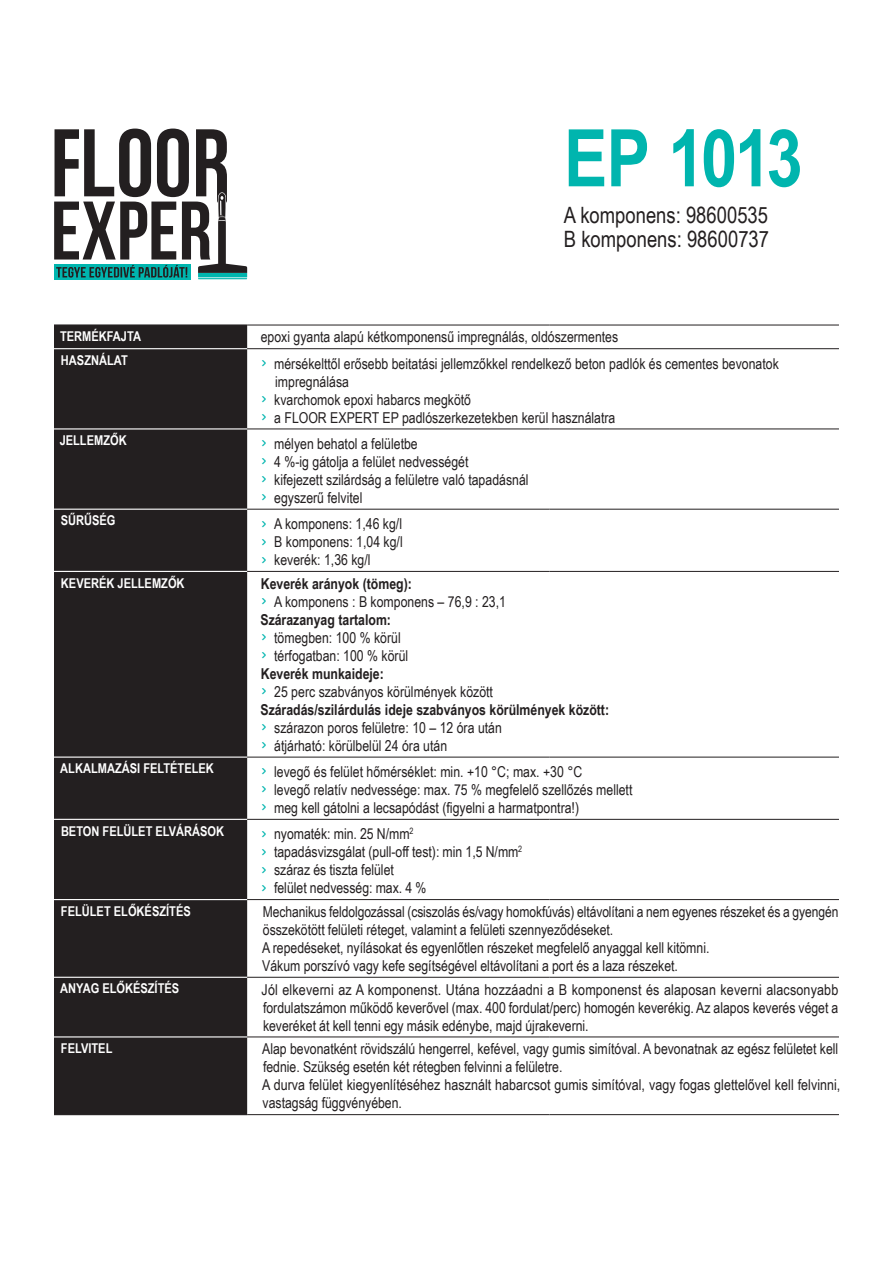
<style>
.page{position:relative;width:893px;height:1263px;background:#fff}
.page>*{position:absolute;margin:0;border:0;box-sizing:border-box;transform-origin:0 0}
.t1{font:700 79.5px "Arial Narrow";letter-spacing:-.035em;color:#00b5ae}
.t2{font:22.5px "Arial Narrow";color:#231f20}
.t3{font:15px/18px "Arial Narrow";color:#231f20}
.t4{font:700 15px "Arial Narrow";color:#231f20}
.t5{font:700 13.5px "Arial Narrow";color:#fff}
.s1{font-family:"Gravur";font-stretch:condensed;color:#00b5ae}
</style>
<div class="page">
<div style="left:54px;top:326px;width:193px;height:788px;background:#231f20"></div>
<hr style="left:54px;top:324px;width:193px;height:2px;background:#231f20">
<hr style="left:54px;top:348px;width:193px;height:1px;background:#fff">
<hr style="left:54px;top:428px;width:193px;height:1px;background:#fff">
<hr style="left:54px;top:509px;width:193px;height:1px;background:#fff">
<hr style="left:54px;top:571px;width:193px;height:1px;background:#fff">
<hr style="left:54px;top:756px;width:193px;height:2px;background:#fff">
<hr style="left:54px;top:819px;width:193px;height:1px;background:#fff">
<hr style="left:54px;top:899px;width:193px;height:1px;background:#fff">
<hr style="left:54px;top:977px;width:193px;height:1px;background:#fff">
<hr style="left:54px;top:1036px;width:193px;height:1px;background:#fff">
<hr style="left:54px;top:1114px;width:193px;height:1px;background:#231f20">
<hr style="left:247px;top:325px;width:302px;height:1px;background:#231f20">
<hr style="left:549px;top:325px;width:290px;height:1px;background:#231f20">
<hr style="left:247px;top:348px;width:302px;height:1px;background:#231f20">
<hr style="left:549px;top:348px;width:290px;height:1px;background:#231f20">
<hr style="left:247px;top:429px;width:302px;height:1px;background:#231f20">
<hr style="left:549px;top:429px;width:290px;height:1px;background:#231f20">
<hr style="left:247px;top:509px;width:302px;height:1px;background:#231f20">
<hr style="left:549px;top:509px;width:290px;height:1px;background:#231f20">
<hr style="left:247px;top:571px;width:302px;height:1px;background:#231f20">
<hr style="left:549px;top:571px;width:290px;height:1px;background:#231f20">
<hr style="left:247px;top:757px;width:302px;height:1px;background:#231f20">
<hr style="left:549px;top:757px;width:290px;height:1px;background:#231f20">
<hr style="left:247px;top:819px;width:302px;height:1px;background:#231f20">
<hr style="left:549px;top:819px;width:290px;height:1px;background:#231f20">
<hr style="left:247px;top:899px;width:302px;height:1px;background:#231f20">
<hr style="left:549px;top:899px;width:290px;height:1px;background:#231f20">
<hr style="left:247px;top:977px;width:302px;height:1px;background:#231f20">
<hr style="left:549px;top:977px;width:290px;height:1px;background:#231f20">
<hr style="left:247px;top:1036px;width:302px;height:1px;background:#231f20">
<hr style="left:549px;top:1036px;width:290px;height:1px;background:#231f20">
<hr style="left:247px;top:1114px;width:302px;height:1px;background:#231f20">
<hr style="left:549px;top:1114px;width:290px;height:1px;background:#231f20">
<div style="left:54px;top:264px;width:137px;height:16px;background:#00b5ae"></div>
<hr style="left:198px;top:278px;width:49px;height:1px;background:#00b5ae">
<svg style="left:54px;top:129px;width:193px;height:149px"></svg>
<p class="t1" style="left:564px;top:98px;width:240px">EP 1013</p>
<p class="t2" style="left:564px;top:199px;width:206px">A komponens: 98600535</p>
<p class="t2" style="left:564px;top:223px;width:207px">B komponens: 98600737</p>
<p class="t5" style="left:60px;top:326px;width:82px">TERMÉKFAJTA</p>
<p class="t3" style="left:261px;top:327px;width:359px">epoxi gyanta alapú kétkomponensű impregnálás, oldószermentes</p>
<p class="t5" style="left:61px;top:350px;width:68px">HASZNÁLAT</p>
<p class="t3" style="left:275px;top:354px;width:505px;text-indent:-14px"><span class="s1">›</span> mérsékelttől erősebb beitatási jellemzőkkel rendelkező beton padlók és cementes bevonatok impregnálása</p>
<p class="t3" style="left:261px;top:390px;width:212px"><span class="s1">›</span> kvarchomok epoxi habarcs megkötő</p>
<p class="t3" style="left:261px;top:408px;width:356px"><span class="s1">›</span> a FLOOR EXPERT EP padlószerkezetekben kerül használatra</p>
<p class="t5" style="left:60px;top:430px;width:69px">JELLEMZŐK</p>
<p class="t3" style="left:261px;top:434px;width:158px"><span class="s1">›</span> mélyen behatol a felületbe</p>
<p class="t3" style="left:261px;top:452px;width:209px"><span class="s1">›</span> 4 %-ig gátolja a felület nedvességét</p>
<p class="t3" style="left:261px;top:470px;width:269px"><span class="s1">›</span> kifejezett szilárdság a felületre való tapadásnál</p>
<p class="t3" style="left:261px;top:488px;width:103px"><span class="s1">›</span> egyszerű felvitel</p>
<p class="t5" style="left:61px;top:510px;width:56px">SŰRŰSÉG</p>
<p class="t3" style="left:261px;top:514px;width:143px"><span class="s1">›</span> A komponens: 1,46 kg/l</p>
<p class="t3" style="left:261px;top:532px;width:143px"><span class="s1">›</span> B komponens: 1,04 kg/l</p>
<p class="t3" style="left:261px;top:550px;width:111px"><span class="s1">›</span> keverék: 1,36 kg/l</p>
<p class="t5" style="left:61px;top:573px;width:125px">KEVERÉK JELLEMZŐK</p>
<p class="t4" style="left:261px;top:572px;width:153px">Keverék arányok (tömeg):</p>
<p class="t3" style="left:261px;top:592px;width:247px"><span class="s1">›</span> A komponens : B komponens – 76,9 : 23,1</p>
<p class="t4" style="left:260px;top:608px;width:132px">Szárazanyag tartalom:</p>
<p class="t3" style="left:261px;top:628px;width:141px"><span class="s1">›</span> tömegben: 100 % körül</p>
<p class="t3" style="left:261px;top:646px;width:149px"><span class="s1">›</span> térfogatban: 100 % körül</p>
<p class="t4" style="left:261px;top:662px;width:125px">Keverék munkaideje:</p>
<p class="t3" style="left:261px;top:682px;width:234px"><span class="s1">›</span> 25 perc szabványos körülmények között</p>
<p class="t4" style="left:260px;top:698px;width:350px">Száradás/szilárdulás ideje szabványos körülmények között:</p>
<p class="t3" style="left:261px;top:718px;width:243px"><span class="s1">›</span> szárazon poros felületre: 10 – 12 óra után</p>
<p class="t3" style="left:261px;top:736px;width:188px"><span class="s1">›</span> átjárható: körülbelül 24 óra után</p>
<p class="t5" style="left:60px;top:758px;width:155px">ALKALMAZÁSI FELTÉTELEK</p>
<p class="t3" style="left:261px;top:762px;width:323px"><span class="s1">›</span> levegő és felület hőmérséklet: min. +10 °C; max. +30 °C</p>
<p class="t3" style="left:261px;top:780px;width:373px"><span class="s1">›</span> levegő relatív nedvessége: max. 75 % megfelelő szellőzés mellett</p>
<p class="t3" style="left:261px;top:798px;width:320px"><span class="s1">›</span> meg kell gátolni a lecsapódást (figyelni a harmatpontra!)</p>
<p class="t5" style="left:61px;top:820px;width:165px">BETON FELÜLET ELVÁRÁSOK</p>
<p class="t3" style="left:261px;top:824px;width:154px"><span class="s1">›</span> nyomaték: min. 25 N/mm<sup>2</sup></p>
<p class="t3" style="left:261px;top:842px;width:263px"><span class="s1">›</span> tapadásvizsgálat (pull-off test): min 1,5 N/mm<sup>2</sup></p>
<p class="t3" style="left:261px;top:860px;width:135px"><span class="s1">›</span> száraz és tiszta felület</p>
<p class="t3" style="left:261px;top:878px;width:167px"><span class="s1">›</span> felület nedvesség: max. 4 %</p>
<p class="t5" style="left:61px;top:901px;width:131px">FELÜLET ELŐKÉSZÍTÉS</p>
<p class="t3" style="left:263px;top:902px;width:577px">Mechanikus feldolgozással (csiszolás és/vagy homokfúvás) eltávolítani a nem egyenes részeket és a gyengén összekötött felületi réteget, valamint a felületi szennyeződéseket.</p>
<p class="t3" style="left:262px;top:938px;width:449px">A repedéseket, nyílásokat és egyenlőtlen részeket megfelelő anyaggal kell kitömni.</p>
<p class="t3" style="left:262px;top:956px;width:417px">Vákum porszívó vagy kefe segítségével eltávolítani a port és a laza részeket.</p>
<p class="t5" style="left:60px;top:978px;width:120px">ANYAG ELŐKÉSZÍTÉS</p>
<p class="t3" style="left:262px;top:980px;width:578px;text-align:justify">Jól elkeverni az A komponenst. Utána hozzáadni a B komponenst és alaposan keverni alacsonyabb fordulatszámon működő keverővel (max. 400 fordulat/perc) homogén keverékig. Az alapos keverés véget a keveréket át kell tenni egy másik edénybe, majd újrakeverni.</p>
<p class="t5" style="left:61px;top:1038px;width:53px">FELVITEL</p>
<p class="t3" style="left:262px;top:1039px;width:578px">Alap bevonatként rövidszálú hengerrel, kefével, vagy gumis simítóval. A bevonatnak az egész felületet kell fednie. Szükség esetén két rétegben felvinni a felületre.</p>
<p class="t3" style="left:262px;top:1075px;width:580px">A durva felület kiegyenlítéséhez használt habarcsot gumis simítóval, vagy fogas glettelővel kell felvinni, vastagság függvényében.</p>
</div>
